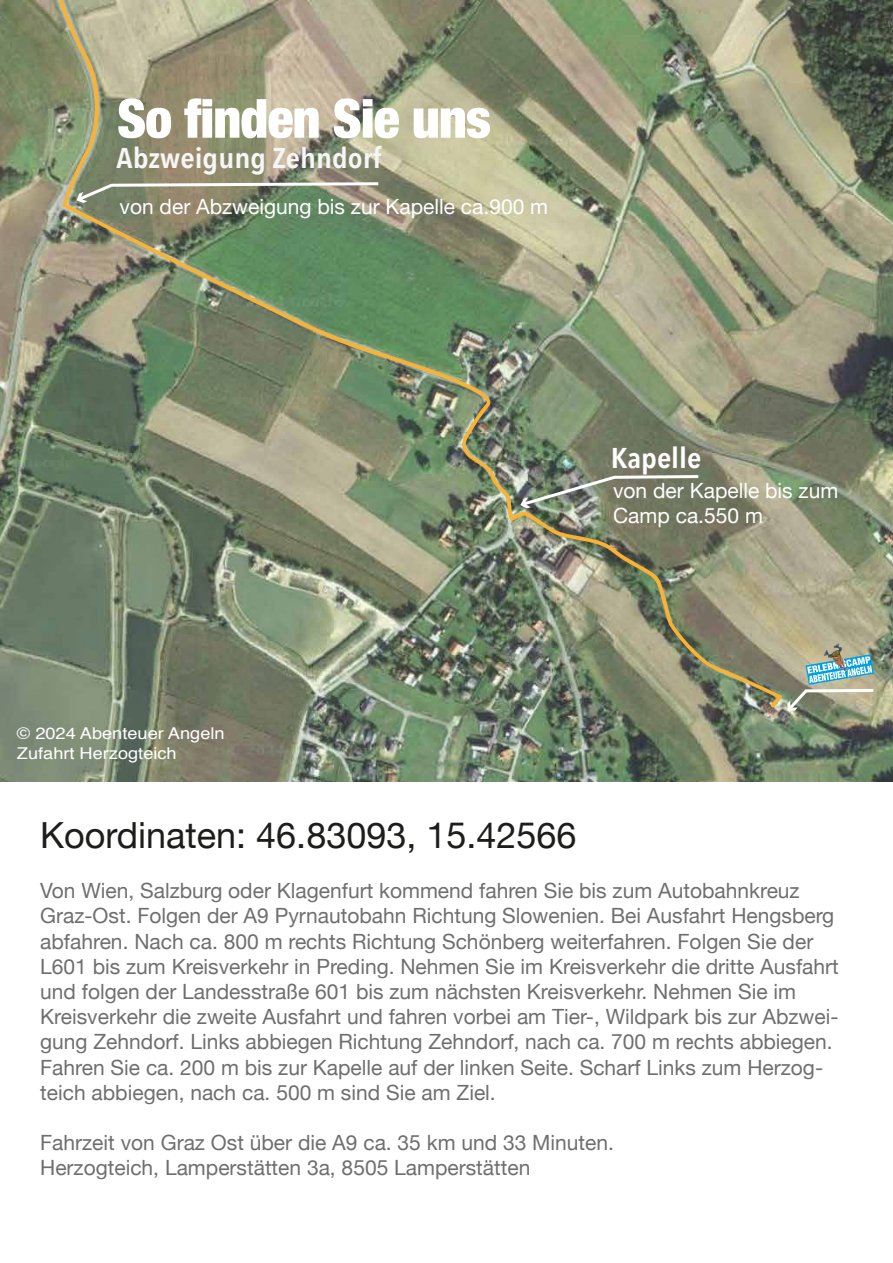
<style>
.page{position:relative;width:893px;height:1263px;background:#fff}
.page>*{position:absolute;margin:0;border:0;box-sizing:border-box;transform-origin:0 0}
.t1{font:900 condensed 54px "Helvetica Neue";letter-spacing:-.02em;color:#fff}
.t2{font:36px "Helvetica Neue";color:#1d1d1b}
.t3{font:600 28.5px "Avenir Next Condensed";color:#f6f6f6;scale:1.12 1}
.t4{font:600 28.5px "Avenir Next Condensed";color:#fff;scale:1.12 1}
.t5{font:21px/25.2px "Helvetica Neue";color:#706f6f}
.t6{font:21px/25.2px "Helvetica Neue";color:#fff}
.t7{font:16.35px/19.5px "Helvetica";color:#fff;scale:1.12 1}
</style>
<div class="page">
<img style="left:0;top:0;width:893px;height:781px">
<img style="left:823px;top:645px;width:31px;height:9px">
<img style="left:786px;top:654px;width:90px;height:59px">
<img style="left:48px;top:0;width:734px;height:709px">
<h1 class="t1" style="left:117px;top:74px;width:375px">So finden Sie uns</h1>
<h3 class="t3" style="left:117px;top:134px;width:238px">Abzweigung Zehndorf</h3>
<p class="t6" style="left:120px;top:195px;width:430px">von der Abzweigung bis zur Kapelle ca.900 m</p>
<p class="t7" style="left:17px;top:724px;width:187px">© 2024 Abenteuer Angeln<br>Zufahrt Herzogteich</p>
<h3 class="t4" style="left:611px;top:433px;width:82px">Kapelle</h3>
<p class="t6" style="left:613px;top:479px;width:227px">von der Kapelle bis zum<br>Camp ca.550 m</p>
<h2 class="t2" style="left:40px;top:809px;width:538px">Koordinaten: 46.83093, 15.42566</h2>
<p class="t5" style="left:40px;top:879px;width:800px">Von Wien, Salzburg oder Klagenfurt kommend fahren Sie bis zum Autobahnkreuz Graz-Ost. Folgen der A9 Pyrnautobahn Richtung Slowenien. Bei Ausfahrt Hengsberg abfahren. Nach ca. 800 m rechts Richtung Schönberg weiterfahren. Folgen Sie der L601 bis zum Kreisverkehr in Preding. Nehmen Sie im Kreisverkehr die dritte Ausfahrt und folgen der Landesstraße 601 bis zum nächsten Kreisverkehr. Nehmen Sie im Kreisverkehr die zweite Ausfahrt und fahren vorbei am Tier-, Wildpark bis zur Abzwei&shy;gung Zehndorf. Links abbiegen Richtung Zehndorf, nach ca. 700 m rechts abbiegen.<br>Fahren Sie ca. 200 m bis zur Kapelle auf der linken Seite. Scharf Links zum Herzog&shy;teich abbiegen, nach ca. 500 m sind Sie am Ziel.</p>
<p class="t5" style="left:40px;top:1131px;width:575px">Fahrzeit von Graz Ost über die A9 ca. 35 km und 33 Minuten.<br>Herzogteich, Lamperstätten 3a, 8505 Lamperstätten</p>
</div>
